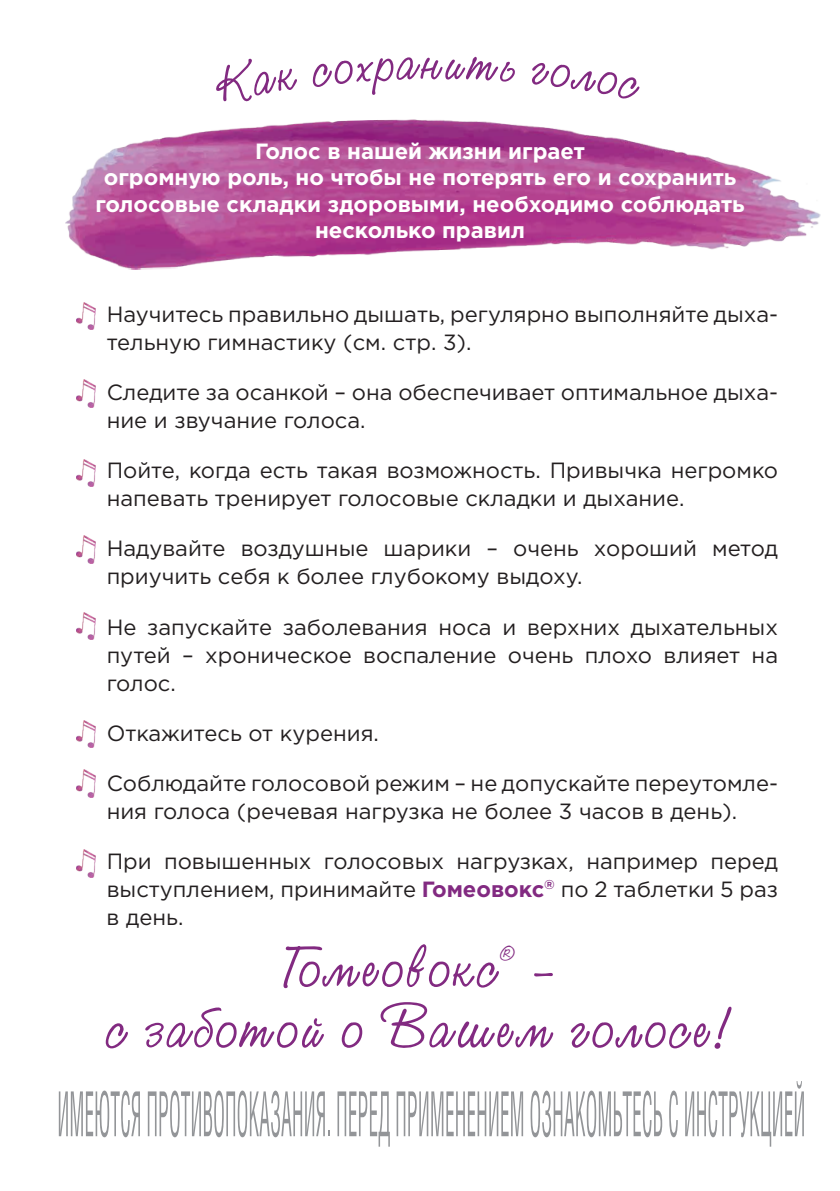
<style>
.page{position:relative;width:840px;height:1191px;background:#fff}
.page>*{position:absolute;margin:0;border:0;box-sizing:border-box;transform-origin:0 0}
.t1{font:60px/60.8px "Studio Script C";letter-spacing:.02em;color:#822a81}
.t2{font:54px "Studio Script C";color:#822a81}
.t3{font:24.4px "Studio Script C";color:#822a81}
.t4{font:22px/28px "Gotham Pro";color:#231f20}
.t5{font:700 22px/26.4px "Gotham Pro";color:#fff;text-align:center}
.s1{font-weight:700;color:#822a81}
</style>
<div class="page">
<img style="left:65px;top:119px;width:756px;height:151px">
<svg style="left:59px;top:1090px;width:81px;height:47px"></svg>
<svg style="left:148px;top:1090px;width:181px;height:47px"></svg>
<svg style="left:337px;top:1091px;width:52px;height:55px"></svg>
<svg style="left:396px;top:1091px;width:127px;height:45px"></svg>
<svg style="left:530px;top:1090px;width:131px;height:47px"></svg>
<svg style="left:669px;top:1090px;width:8px;height:47px"></svg>
<svg style="left:685px;top:1081px;width:118px;height:65px"></svg>
<img style="left:76px;top:302px;width:19px;height:28px">
<img style="left:76px;top:380px;width:19px;height:27px">
<img style="left:76px;top:459px;width:19px;height:27px">
<img style="left:76px;top:535px;width:19px;height:28px">
<img style="left:76px;top:612px;width:19px;height:27px">
<img style="left:76px;top:720px;width:19px;height:27px">
<img style="left:76px;top:770px;width:19px;height:27px">
<img style="left:76px;top:849px;width:19px;height:28px">
<h2 class="t2" style="left:420px;top:27px;width:24px">н</h2>
<p class="t5" style="left:95px;top:137px;width:650px">Голос в нашей жизни играет<br>огромную роль, но чтобы не потерять его и сохранить голосовые складки здоровыми, необходимо соблюдать несколько правил</p>
<p class="t4" style="left:107px;top:300px;width:672px">Научитесь правильно дышать, регулярно выполняйте дыха&shy;тельную гимнастику (см. стр. 3).</p>
<p class="t4" style="left:107px;top:378px;width:672px">Следите за осанкой – она обеспечивает оптимальное дыха&shy;ние и звучание голоса.</p>
<p class="t4" style="left:107px;top:456px;width:672px">Пойте, когда есть такая возможность. Привычка негромко напевать тренирует голосовые складки и дыхание.</p>
<p class="t4" style="left:107px;top:534px;width:672px">Надувайте воздушные шарики – очень хороший метод приучить себя к более глубокому выдоху.</p>
<p class="t4" style="left:107px;top:612px;width:672px;text-align:justify">Не запускайте заболевания носа и верхних дыхательных путей – хроническое воспаление очень плохо влияет на голос.</p>
<p class="t4" style="left:107px;top:718px;width:273px">Откажитесь от курения.</p>
<p class="t4" style="left:107px;top:768px;width:672px">Соблюдайте голосовой режим – не допускайте переутомле&shy;ния голоса (речевая нагрузка не более 3 часов в день).</p>
<p class="t4" style="left:107px;top:846px;width:672px;text-align:justify">При повышенных голосовых нагрузках, например перед выступлением, принимайте <span class="s1">Гомеовокс</span><sup>®</sup> по 2 таблетки 5 раз в день.</p>
<h1 class="t1" style="left:280px;top:937px;width:220px">Гомеовокс</h1>
<p class="t3" style="left:500px;top:936px;width:17px">®</p>
<h1 class="t1" style="left:105px;top:937px;width:630px;text-indent:426px">–<br>с заботой о Вашем голосе!</h1>
</div>
